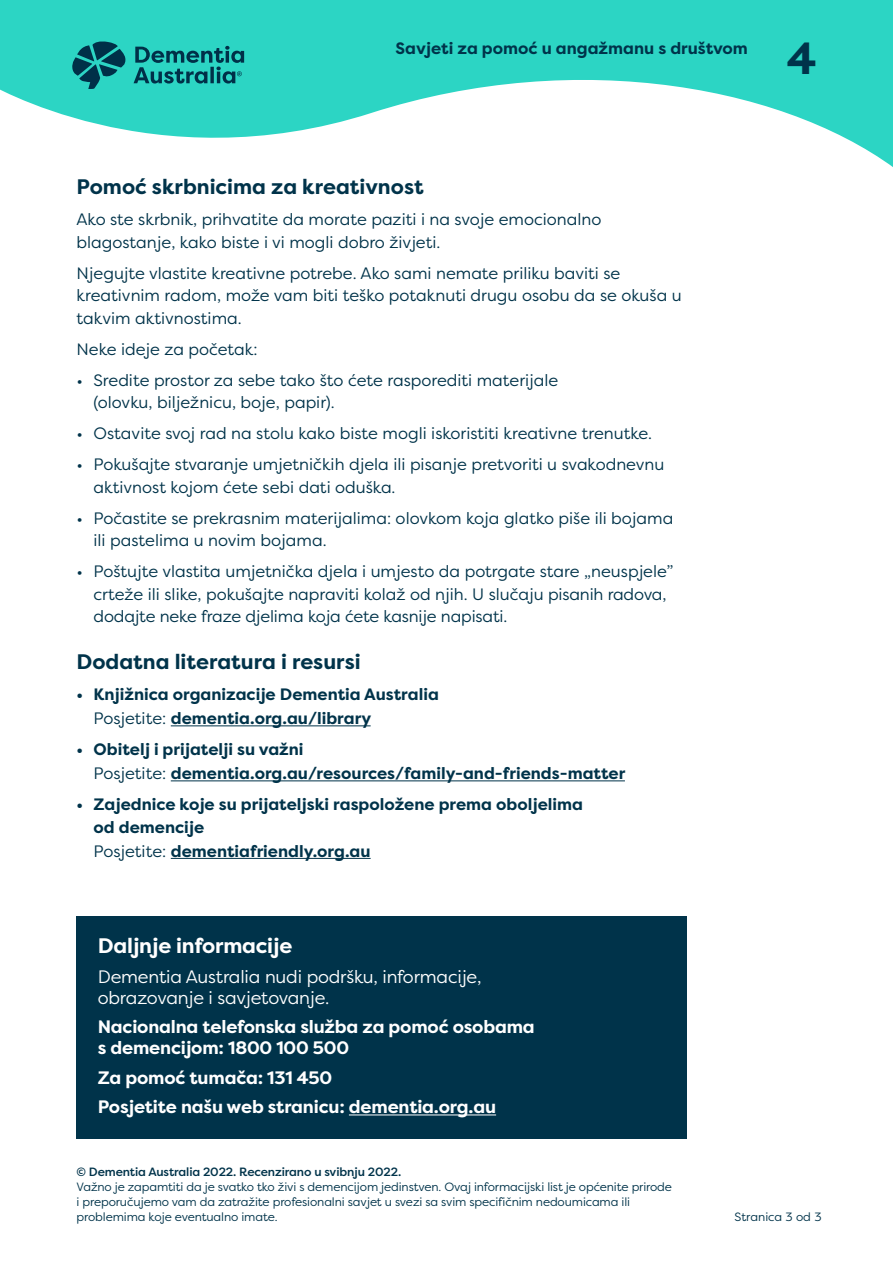
<style>
.page{position:relative;width:893px;height:1263px;background:#fff}
.page>*{position:absolute;margin:0;border:0;box-sizing:border-box;transform-origin:0 0}
.t1{font:700 45px "Filson Pro";color:#00334a}
.t2{font:700 21px "Filson Pro";color:#00334a}
.t3{font:700 21px "Filson Pro";letter-spacing:-.01em;color:#fff}
.t4{font:700 18px/21px "Filson Pro";letter-spacing:-.01em;color:#fff}
.t5{font:18px/21px "Filson Pro";letter-spacing:-.01em;color:#fff}
.t6{font:16.5px/22.5px "Filson Pro";color:#00334a}
.t7{font:700 16.5px/24px "Filson Pro";color:#00334a}
.t8{font:12px/15px "Filson Pro";letter-spacing:-.01em;color:#00334a}
.t9{font:500 12px "Filson Pro";letter-spacing:-.01em;color:#00334a}
.s1{font-weight:400}
</style>
<div class="page">
<svg style="left:0;top:0;width:893px;height:167px;fill:#2cd5c4"></svg>
<svg style="left:72px;top:41px;width:172px;height:48px;background:#1d9d9a"></svg>
<hr style="left:171px;top:725px;width:200px;height:1px;background:#00334a">
<hr style="left:171px;top:780px;width:454px;height:1px;background:#00334a">
<hr style="left:171px;top:858px;width:200px;height:1px;background:#00334a">
<div style="left:77px;top:916px;width:610px;height:64px;background:#00334a"></div>
<div style="left:77px;top:948px;width:610px;height:81px;background:#00334a"></div>
<div style="left:77px;top:998px;width:610px;height:82px;background:#00334a"></div>
<div style="left:77px;top:1078px;width:610px;height:61px;background:#00334a"></div>
<hr style="left:349px;top:1114px;width:147px;height:1px;background:#fff">
<p class="t7" style="left:395px;top:37px;width:354px">Savjeti za pomoć u angažmanu s društvom</p>
<h1 class="t1" style="left:787px;top:30px;width:31px">4</h1>
<p class="t2" style="left:77px;top:174px;width:349px">Pomoć skrbnicima za kreativnost</p>
<p class="t6" style="left:77px;top:208px;width:526px">Ako ste skrbnik, prihvatite da morate paziti i na svoje emocionalno blagostanje, kako biste i vi mogli dobro živjeti.</p>
<p class="t6" style="left:77px;top:261px;width:607px">Njegujte vlastite kreativne potrebe. Ako sami nemate priliku baviti se kreativnim radom, može vam biti teško potaknuti drugu osobu da se okuša u takvim aktivnostima.</p>
<p class="t6" style="left:77px;top:337px;width:183px">Neke ideje za početak:</p>
<p class="t6" style="left:94px;top:368px;width:466px;text-indent:-17px">• Sredite prostor za sebe tako što ćete rasporediti materijale (olovku, bilježnicu, boje, papir).</p>
<p class="t6" style="left:77px;top:422px;width:577px">• Ostavite svoj rad na stolu kako biste mogli iskoristiti kreativne trenutke.</p>
<p class="t6" style="left:94px;top:453px;width:572px;text-indent:-17px">• Pokušajte stvaranje umjetničkih djela ili pisanje pretvoriti u svakodnevnu aktivnost kojom ćete sebi dati oduška.</p>
<p class="t6" style="left:94px;top:506px;width:581px;text-indent:-17px">• Počastite se prekrasnim materijalima: olovkom koja glatko piše ili bojama ili pastelima u novim bojama.</p>
<p class="t6" style="left:94px;top:560px;width:581px;text-indent:-17px">• Poštujte vlastita umjetnička djela i umjesto da potrgate stare „neuspjele” crteže ili slike, pokušajte napraviti kolaž od njih. U slučaju pisanih radova, dodajte neke fraze djelima koja ćete kasnije napisati.</p>
<p class="t2" style="left:77px;top:649px;width:286px">Dodatna literatura i resursi</p>
<p class="t7" style="left:94px;top:683px;width:347px;text-indent:-17px">• Knjižnica organizacije Dementia Australia<br><span class="s1">Posjetite:</span> dementia.org.au/library</p>
<p class="t7" style="left:94px;top:738px;width:533px;text-indent:-17px">• Obitelj i prijatelji su važni<br><span class="s1">Posjetite:</span> dementia.org.au/resources/family-and-friends-matter</p>
<p class="t7" style="left:94px;top:793px;width:491px;line-height:22.5px;text-indent:-17px">• Zajednice koje su prijateljski raspoložene prema oboljelima od demencije</p>
<p class="t7" style="left:94px;top:839px;width:279px"><span class="s1">Posjetite:</span> dementiafriendly.org.au</p>
<p class="t3" style="left:98px;top:932px;width:196px">Daljnje informacije</p>
<p class="t5" style="left:98px;top:965px;width:385px">Dementia Australia nudi podršku, informacije, obrazovanje i savjetovanje.</p>
<p class="t4" style="left:98px;top:1017px;width:438px">Nacionalna telefonska služba za pomoć osobama s demencijom: 1800 100 500</p>
<p class="t4" style="left:98px;top:1067px;width:236px">Za pomoć tumača: 131 450</p>
<p class="t4" style="left:98px;top:1097px;width:400px">Posjetite našu web stranicu: dementia.org.au</p>
<p class="t9" style="left:77px;top:1164px;width:326px">© Dementia Australia 2022. Recenzirano u svibnju 2022.</p>
<p class="t8" style="left:77px;top:1179px;width:597px">Važno je zapamtiti da je svatko tko živi s demencijom jedinstven. Ovaj informacijski list je općenite prirode i preporučujemo vam da zatražite profesionalni savjet u svezi sa svim specifičnim nedoumicama ili problemima koje eventualno imate.</p>
<p class="t8" style="left:735px;top:1209px;width:88px">Stranica 3 od 3</p>
</div>
